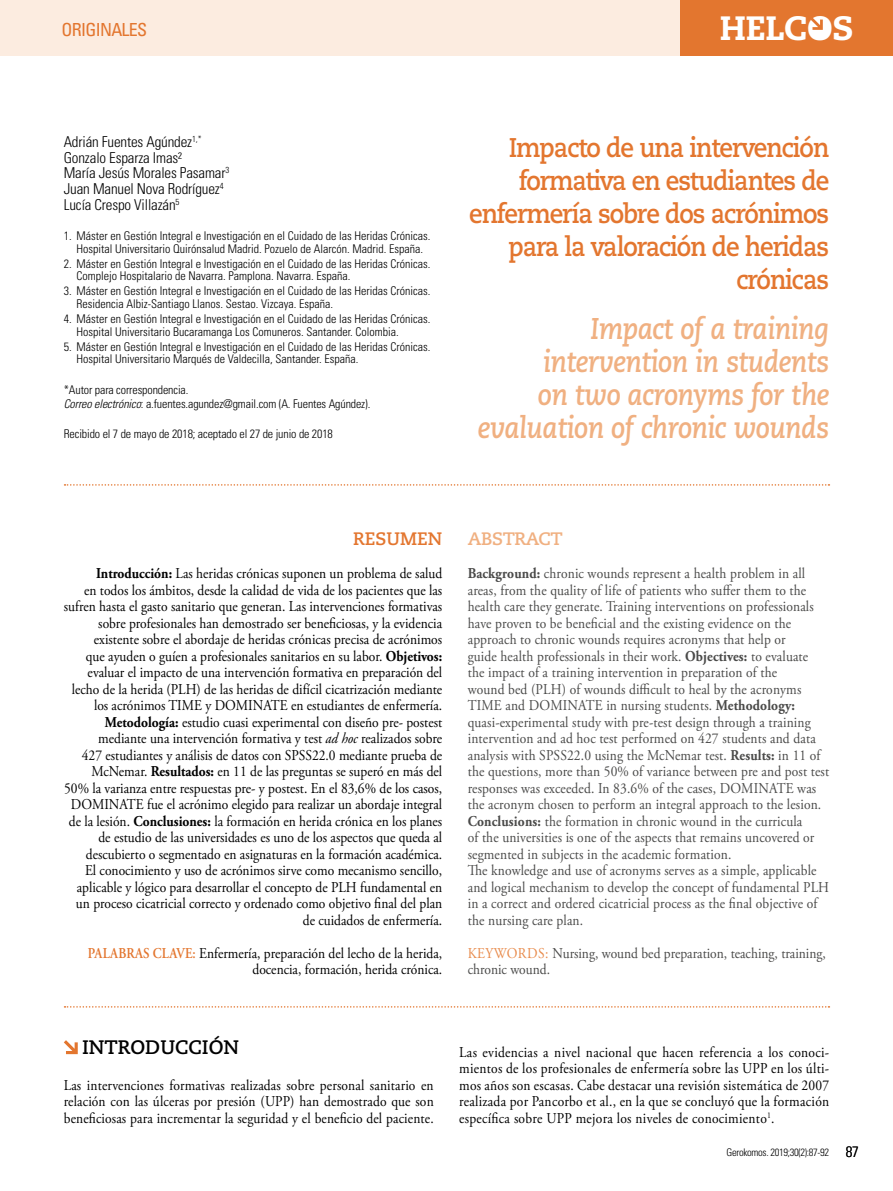
<style>
.page{position:relative;width:893px;height:1191px;background:#fff}
.page>*{position:absolute;margin:0;border:0;box-sizing:border-box;transform-origin:0 0}
.t1{font:800 33.75px "Caecilia LT Std";letter-spacing:-.01em;color:#fff}
.t2{font:italic 700 30px/33px "Caecilia LT Std";letter-spacing:-.02em;color:#f0b081;text-align:right;scale:.9 1}
.t3{font:700 27px/33px "Caecilia LT Std";letter-spacing:-.04em;color:#e3762f;text-align:right;scale:.9 1}
.t4{font:700 19.5px "Caecilia LT Std";color:#000}
.t5{font:condensed 18px "Univers LT Std";letter-spacing:-.04em;color:#e3762f}
.t6{font:700 18px "Caecilia LT Std";letter-spacing:-.02em;color:#f0b081}
.t7{font:700 18px "Caecilia LT Std";color:#e3762f}
.t8{font:15px/16.5px "Adobe Garamond Pro";color:#000;text-align:right;scale:.9 1}
.t9{font:15px/16.5px "Adobe Garamond Pro";letter-spacing:.01em;color:#4a4a49;scale:.9 1}
.t10{font:300 condensed 15px/15.8px "Univers LT Std";letter-spacing:-.01em;color:#000}
.t11{font:300 condensed 12px/12.8px "Univers LT Std";color:#000}
.t12{font:300 condensed 10.5px "Univers LT Std";letter-spacing:-.03em;color:#000}
.s1{font-style:italic}
.s2{font-weight:700}
.s3{font-weight:600;color:#e3762f}
.s4{color:#e88b4c}
.s5{font-size:15px}
</style>
<div class="page">
<div style="left:0;top:0;width:705px;height:55px;background:#fcece0"></div>
<div style="left:680px;top:0;width:213px;height:55px;background:#e3762f"></div>
<div style="left:811px;top:19px;width:18px;height:19px;background:#fff;border-radius:50%"></div>
<svg style="left:811px;top:19px;width:12px;height:11px"></svg>
<svg style="left:65px;top:1006px;width:764px;height:1px"></svg>
<svg style="left:65px;top:484px;width:764px;height:1px"></svg>
<svg style="left:64px;top:1040px;width:14px;height:14px"></svg>
<p class="t5" style="left:62px;top:18px;width:87px">ORIGINALES</p>
<h1 class="t1" style="left:720px;top:8px;width:135px">HELCOS</h1>
<p class="t10" style="left:64px;top:134px;width:167px">Adrián Fuentes Agúndez<sup>1,*<br></sup>Gonzalo Esparza Imas²<br>María Jesús Morales Pasamar<sup>3<br></sup>Juan Manuel Nova Rodríguez<sup>4<br></sup>Lucía Crespo Villazán<sup>5</sup></p>
<p class="t11" style="left:64px;top:229px;width:368px;text-align:center">1. Máster en Gestión Integral e Investigación en el Cuidado de las Heridas Crónicas.<br>Hospital Universitario Quirónsalud Madrid. Pozuelo de Alarcón. Madrid. España.</p>
<p class="t11" style="left:77px;top:257px;width:355px;text-indent:-13px">2. Máster en Gestión Integral e Investigación en el Cuidado de las Heridas Crónicas.<br>Complejo Hospitalario de Navarra. Pamplona. Navarra. España.</p>
<p class="t11" style="left:77px;top:285px;width:355px;text-indent:-13px">3. Máster en Gestión Integral e Investigación en el Cuidado de las Heridas Crónicas.<br>Residencia Albiz-Santiago Llanos. Sestao. Vizcaya. España.</p>
<p class="t11" style="left:77px;top:312px;width:355px;text-indent:-13px">4. Máster en Gestión Integral e Investigación en el Cuidado de las Heridas Crónicas.<br>Hospital Universitario Bucaramanga Los Comuneros. Santander. Colombia.</p>
<p class="t11" style="left:77px;top:340px;width:355px;text-indent:-13px">5. Máster en Gestión Integral e Investigación en el Cuidado de las Heridas Crónicas.<br>Hospital Universitario Marqués de Valdecilla, Santander. España.</p>
<p class="t11" style="left:64px;top:382px;width:308px;line-height:14.4px">*Autor para correspondencia.<br><span class="s1">Correo electrónico</span>: a.fuentes.agundez@gmail.com (A. Fuentes Agúndez).</p>
<p class="t11" style="left:64px;top:427px;width:271px">Recibido el 7 de mayo de 2018; aceptado el 27 de junio de 2018</p>
<h3 class="t3" style="left:469px;top:131px;width:402px">Impacto de una intervención formativa en estudiantes de enfermería sobre dos acrónimos para la valoración de heridas crónicas</h3>
<h2 class="t2" style="left:478px;top:312px;width:392px">Impact of a training intervention in students<br>on two acronyms for the evaluation of chronic wounds</h2>
<p class="t7" style="left:353px;top:528px;width:90px">RESUMEN</p>
<p class="t8" style="left:64px;top:565px;width:422px"><span class="s2">Introducción:</span> Las heridas crónicas suponen un problema de salud<br>en todos los ámbitos, desde la calidad de vida de los pacientes que las sufren hasta el gasto sanitario que generan. Las intervenciones formativas sobre profesionales han demostrado ser beneficiosas, y la evidencia existente sobre el abordaje de heridas crónicas precisa de acrónimos<br>que ayuden o guíen a profesionales sanitarios en su labor. <span class="s2">Objetivos: </span>evaluar el impacto de una intervención formativa en preparación del lecho de la herida (PLH) de las heridas de difícil cicatrización mediante los acrónimos TIME y DOMINATE en estudiantes de enfermería.<br><span class="s2">Metodología:</span> estudio cuasi experimental con diseño pre- postest mediante una intervención formativa y test <span class="s1">ad hoc</span> realizados sobre<br>427 estudiantes y análisis de datos con SPSS22.0 mediante prueba de McNemar. <span class="s2">Resultados:</span> en 11 de las preguntas se superó en más del 50% la varianza entre respuestas pre- y postest. En el 83,6% de los casos, DOMINATE fue el acrónimo elegido para realizar un abordaje integral de la lesión. <span class="s2">Conclusiones:</span> la formación en herida crónica en los planes de estudio de las universidades es uno de los aspectos que queda al descubierto o segmentado en asignaturas en la formación académica.<br>El conocimiento y uso de acrónimos sirve como mecanismo sencillo, aplicable y lógico para desarrollar el concepto de PLH fundamental en un proceso cicatricial correcto y ordenado como objetivo final del plan de cuidados de enfermería.</p>
<p class="t8" style="left:88px;top:945px;width:395px"><span class="s3">PALABRAS CLAVE:</span> Enfermería, preparación del lecho de la herida, docencia, formación, herida crónica.</p>
<p class="t6" style="left:468px;top:528px;width:97px">ABSTRACT</p>
<p class="t9" style="left:468px;top:565px;width:403px"><span class="s2">Background:</span> chronic wounds represent a health problem in all areas, from the quality of life of patients who suffer them to the health care they generate. Training interventions on professionals have proven to be beneficial and the existing evidence on the approach to chronic wounds requires acronyms that help or<br>guide health professionals in their work. <span class="s2">Objectives:</span> to evaluate<br>the impact of a training intervention in preparation of the<br>wound bed (PLH) of wounds difficult to heal by the acronyms TIME and DOMINATE in nursing students. <span class="s2">Methodology: </span>quasi-experimental study with pre-test design through a training intervention and ad hoc test performed on 427 students and data analysis with SPSS22.0 using the McNemar test. <span class="s2">Results:</span> in 11 of the questions, more than 50% of variance between pre and post test responses was exceeded. In 83.6% of the cases, DOMINATE was the acronym chosen to perform an integral approach to the lesion.<br><span class="s2">Conclusions:</span> the formation in chronic wound in the curricula<br>of the universities is one of the aspects that remains uncovered or segmented in subjects in the academic formation.<br>The knowledge and use of acronyms serves as a simple, applicable and logical mechanism to develop the concept of fundamental PLH in a correct and ordered cicatricial process as the final objective of the nursing care plan.</p>
<p class="t9" style="left:468px;top:945px;width:399px"><span class="s4">KEYWORDS:</span> Nursing, wound bed preparation, teaching, training, chronic wound.</p>
<h3 class="t4" style="left:82px;top:1035px;width:159px">INTRODUCCIÓN</h3>
<p class="t8" style="left:64px;top:1077px;width:413px;text-align:justify">Las intervenciones formativas realizadas sobre personal sanitario en relación con las úlceras por presión (UPP) han demostrado que son beneficiosas para incrementar la seguridad y el beneficio del paciente.</p>
<p class="t8" style="left:459px;top:1044px;width:413px;text-align:justify">Las evidencias a nivel nacional que hacen referencia a los conoci&shy;mientos de los profesionales de enfermería sobre las UPP en los últi&shy;mos años son escasas. Cabe destacar una revisión sistemática de 2007 realizada por Pancorbo et al., en la que se concluyó que la formación específica sobre UPP mejora los niveles de conocimiento<sup>1</sup>.</p>
<p class="t12" style="left:727px;top:1145px;width:134px">Gerokomos. 2019;30(2):87-92 <span class="s5">87</span></p>
</div>
